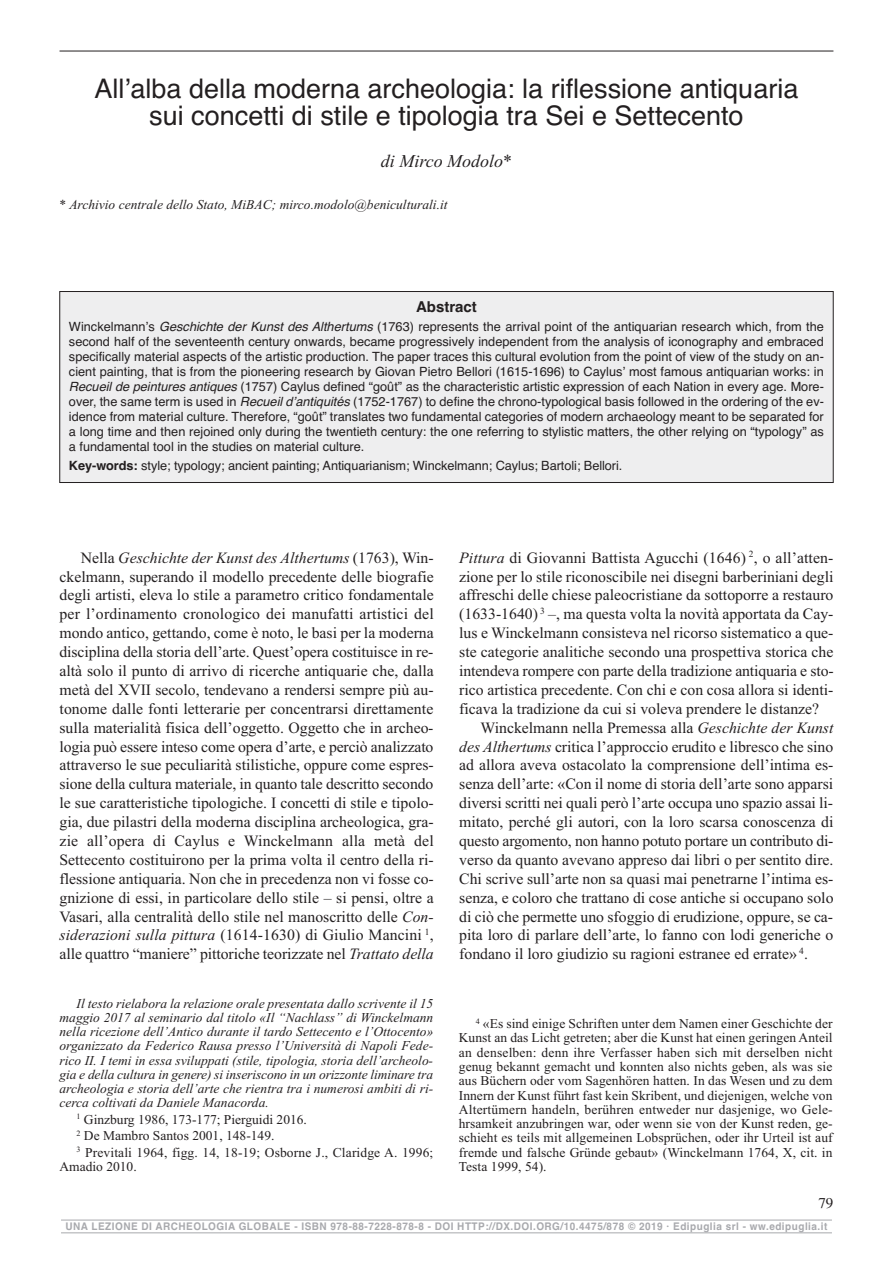
<style>
.page{position:relative;width:893px;height:1263px;background:#fff}
.page>*{position:absolute;margin:0;border:0;box-sizing:border-box;transform-origin:0 0}
.t1{font:27px/27px "Helvetica";color:#231f20;text-align:center}
.t2{font:italic 18px "Times New Roman";color:#231f20}
.t3{font:15.75px/18.9px "Times New Roman";color:#231f20;text-align:justify}
.t4{font:700 15px "Helvetica";color:#231f20}
.t5{font:15px "Times";color:#231f20}
.t6{font:13.5px/14.2px "Times New Roman";letter-spacing:.005em;color:#231f20}
.t7{font:italic 13.5px/14.2px "Times New Roman";color:#231f20;text-align:justify}
.t8{font:12.75px/15px "Helvetica";letter-spacing:-.005em;color:#231f20;text-align:justify}
.t9{font:700 10.5px "Helvetica";letter-spacing:.05em;color:#a8a9ad;scale:.95 1}
.s1{font-style:normal}
.s2{font-style:italic}
.s3{font-weight:700}
</style>
<div class="page">
<hr style="left:61px;top:1220px;width:771px;height:1px;background:#a8a9ad">
<hr style="left:61px;top:1232px;width:771px;height:1px;background:#a8a9ad">
<div style="left:60px;top:291px;width:773px;height:191px;background:#eeeeef"></div>
<div style="left:60px;top:291px;width:773px;height:192px;border:1px solid #231f20"></div>
<hr style="left:60px;top:51px;width:773px;height:1px;background:#231f20">
<p class="t1" style="left:94px;top:75px;width:705px">All’alba della moderna archeologia: la riflessione antiquaria sui concetti di stile e tipologia tra Sei e Settecento</p>
<p class="t2" style="left:381px;top:151px;width:133px">di Mirco Modolo*</p>
<p class="t7" style="left:60px;top:197px;width:390px"><span class="s1">*</span> Archivio centrale dello Stato, MiBAC; mirco.modolo@beniculturali.it</p>
<p class="t4" style="left:416px;top:298px;width:62px">Abstract</p>
<p class="t8" style="left:69px;top:319px;width:756px">Winckelmann’s <span class="s2">Geschichte der Kunst des Althertums</span> (1763) represents the arrival point of the antiquarian research which, from the second half of the seventeenth century onwards, became progressively independent from the analysis of iconography and embraced specifically material aspects of the artistic production. The paper traces this cultural evolution from the point of view of the study on an&shy;cient painting, that is from the pioneering research by Giovan Pietro Bellori (1615-1696) to Caylus’ most famous antiquarian works: in <span class="s2">Recueil de peintures antiques</span> (1757) Caylus defined “goût” as the characteristic artistic expression of each Nation in every age. More&shy;over, the same term is used in <span class="s2">Recueil d’antiquités</span> (1752-1767) to define the chrono-typological basis followed in the ordering of the ev&shy;idence from material culture. Therefore, “goût” translates two fundamental categories of modern archaeology meant to be separated for a long time and then rejoined only during the twentieth century: the one referring to stylistic matters, the other relying on “typology” as a fundamental tool in the studies on material culture.</p>
<p class="t8" style="left:69px;top:459px;width:555px"><span class="s3">Key-words:</span> style; typology; ancient painting; Antiquarianism; Winckelmann; Caylus; Bartoli; Bellori.</p>
<p class="t3" style="left:60px;top:548px;width:376px;text-indent:21px">Nella <span class="s2">Geschichte der Kunst des Althertums</span> (1763), Win&shy;ckelmann, superando il modello precedente delle biografie degli artisti, eleva lo stile a parametro critico fondamentale per l’ordinamento cronologico dei manufatti artistici del mondo antico, gettando, come è noto, le basi per la moderna disciplina della storia dell’arte. Quest’opera costituisce in re&shy;altà solo il punto di arrivo di ricerche antiquarie che, dalla metà del XVII secolo, tendevano a rendersi sempre più au&shy;tonome dalle fonti letterarie per concentrarsi direttamente sulla materialità fisica dell’oggetto. Oggetto che in archeo&shy;logia può essere inteso come opera d’arte, e perciò analizzato attraverso le sue peculiarità stilistiche, oppure come espres&shy;sione della cultura materiale, in quanto tale descritto secondo le sue caratteristiche tipologiche. I concetti di stile e tipolo&shy;gia, due pilastri della moderna disciplina archeologica, gra&shy;zie all’opera di Caylus e Winckelmann alla metà del Settecento costituirono per la prima volta il centro della ri&shy;flessione antiquaria. Non che in precedenza non vi fosse co&shy;gnizione di essi, in particolare dello stile – si pensi, oltre a Vasari, alla centralità dello stile nel manoscritto delle <span class="s2">Con&shy;siderazioni sulla pittura</span> (1614-1630) di Giulio Mancini <sup>1</sup>, alle quattro “maniere” pittoriche teorizzate nel <span class="s2">Trattato della</span></p>
<p class="t3" style="left:459px;top:548px;width:376px"><span class="s2">Pittura</span> di Giovanni Battista Agucchi (1646) <sup>2</sup>, o all’atten-</p>
<p class="t3" style="left:459px;top:567px;width:376px">zione per lo stile riconoscibile nei disegni barberiniani degli</p>
<p class="t3" style="left:459px;top:586px;width:376px">affreschi delle chiese paleocristiane da sottoporre a restauro</p>
<p class="t3" style="left:459px;top:604px;width:376px">(1633-1640) <sup>3</sup> –, ma questa volta la novità apportata da Cay-</p>
<p class="t3" style="left:459px;top:623px;width:376px">lus e Winckelmann consisteva nel ricorso sistematico a que-</p>
<p class="t3" style="left:459px;top:642px;width:376px">ste categorie analitiche secondo una prospettiva storica che</p>
<p class="t3" style="left:459px;top:661px;width:376px">intendeva rompere con parte della tradizione antiquaria e sto-</p>
<p class="t3" style="left:459px;top:680px;width:376px">rico artistica precedente. Con chi e con cosa allora si identi-</p>
<p class="t3" style="left:459px;top:699px;width:361px">ficava la tradizione da cui si voleva prendere le distanze?</p>
<p class="t3" style="left:480px;top:718px;width:354px">Winckelmann nella Premessa alla <span class="s2">Geschichte der Kunst</span></p>
<p class="t3" style="left:459px;top:737px;width:375px"><span class="s2">des Althertums</span> critica l’approccio erudito e libresco che sino</p>
<p class="t3" style="left:459px;top:755px;width:376px">ad allora aveva ostacolato la comprensione dell’intima es-</p>
<p class="t3" style="left:459px;top:774px;width:375px">senza dell’arte: «Con il nome di storia dell’arte sono apparsi</p>
<p class="t3" style="left:459px;top:793px;width:375px">diversi scritti nei quali però l’arte occupa uno spazio assai li-</p>
<p class="t3" style="left:459px;top:812px;width:376px">mitato, perché gli autori, con la loro scarsa conoscenza di</p>
<p class="t3" style="left:459px;top:831px;width:376px">questo argomento, non hanno potuto portare un contributo di-</p>
<p class="t3" style="left:459px;top:850px;width:376px">verso da quanto avevano appreso dai libri o per sentito dire.</p>
<p class="t3" style="left:459px;top:869px;width:376px">Chi scrive sull’arte non sa quasi mai penetrarne l’intima es-</p>
<p class="t3" style="left:459px;top:888px;width:376px">senza, e coloro che trattano di cose antiche si occupano solo</p>
<p class="t3" style="left:459px;top:907px;width:375px">di ciò che permette uno sfoggio di erudizione, oppure, se ca-</p>
<p class="t3" style="left:459px;top:925px;width:376px">pita loro di parlare dell’arte, lo fanno con lodi generiche o</p>
<p class="t3" style="left:459px;top:944px;width:350px">fondano il loro giudizio su ragioni estranee ed errate» <sup>4</sup>.</p>
<p class="t7" style="left:59px;top:996px;width:375px;text-indent:17px">Il testo rielabora la relazione orale presentata dallo scrivente il 15 maggio 2017 al seminario dal titolo «Il “Nachlass” di Winckelmann nella ricezione dell’Antico durante il tardo Settecento e l’Ottocento» organizzato da Federico Rausa presso l’Università di Napoli Fede&shy;rico II. I temi in essa sviluppati (stile, tipologia, storia dell’archeolo&shy;gia e della cultura in genere) si inseriscono in un orizzonte liminare tra archeologia e storia dell’arte che rientra tra i numerosi ambiti di ri&shy;cerca coltivati da Daniele Manacorda.</p>
<p class="t6" style="left:77px;top:1111px;width:358px;line-height:16.4px"><sup>1</sup> Ginzburg 1986, 173-177; Pierguidi 2016.<br><sup>2</sup> De Mambro Santos 2001, 148-149.<br><sup>3</sup> Previtali 1964, figg. 14, 18-19; Osborne J., Claridge A. 1996;</p>
<p class="t6" style="left:60px;top:1159px;width:79px">Amadio 2010.</p>
<p class="t6" style="left:459px;top:1016px;width:375px;text-align:justify;text-indent:17px"><sup>4</sup> «Es sind einige Schriften unter dem Namen einer Geschichte der Kunst an das Licht getreten; aber die Kunst hat einen geringen Anteil an denselben: denn ihre Verfasser haben sich mit derselben nicht genug bekannt gemacht und konnten also nichts geben, als was sie aus Büchern oder vom Sagenhören hatten. In das Wesen und zu dem Innern der Kunst führt fast kein Skribent, und diejenigen, welche von Altertümern handeln, berühren entweder nur dasjenige, wo Gele&shy;hrsamkeit anzubringen war, oder wenn sie von der Kunst reden, ge&shy;schieht es teils mit allgemeinen Lobsprüchen, oder ihr Urteil ist auf fremde und falsche Gründe gebaut» (Winckelmann 1764, X, cit. in Testa 1999, 54).</p>
<p class="t5" style="left:818px;top:1194px;width:16px">79</p>
<p class="t9" style="left:66px;top:1220px;width:803px">UNA LEZIONE DI ARCHEOLOGIA GLOBALE - ISBN 978-88-7228-878-8 - DOI HTTP://DX.DOI.ORG/10.4475/878 © 2019 · Edipuglia srl - ww.edipuglia.it</p>
</div>
